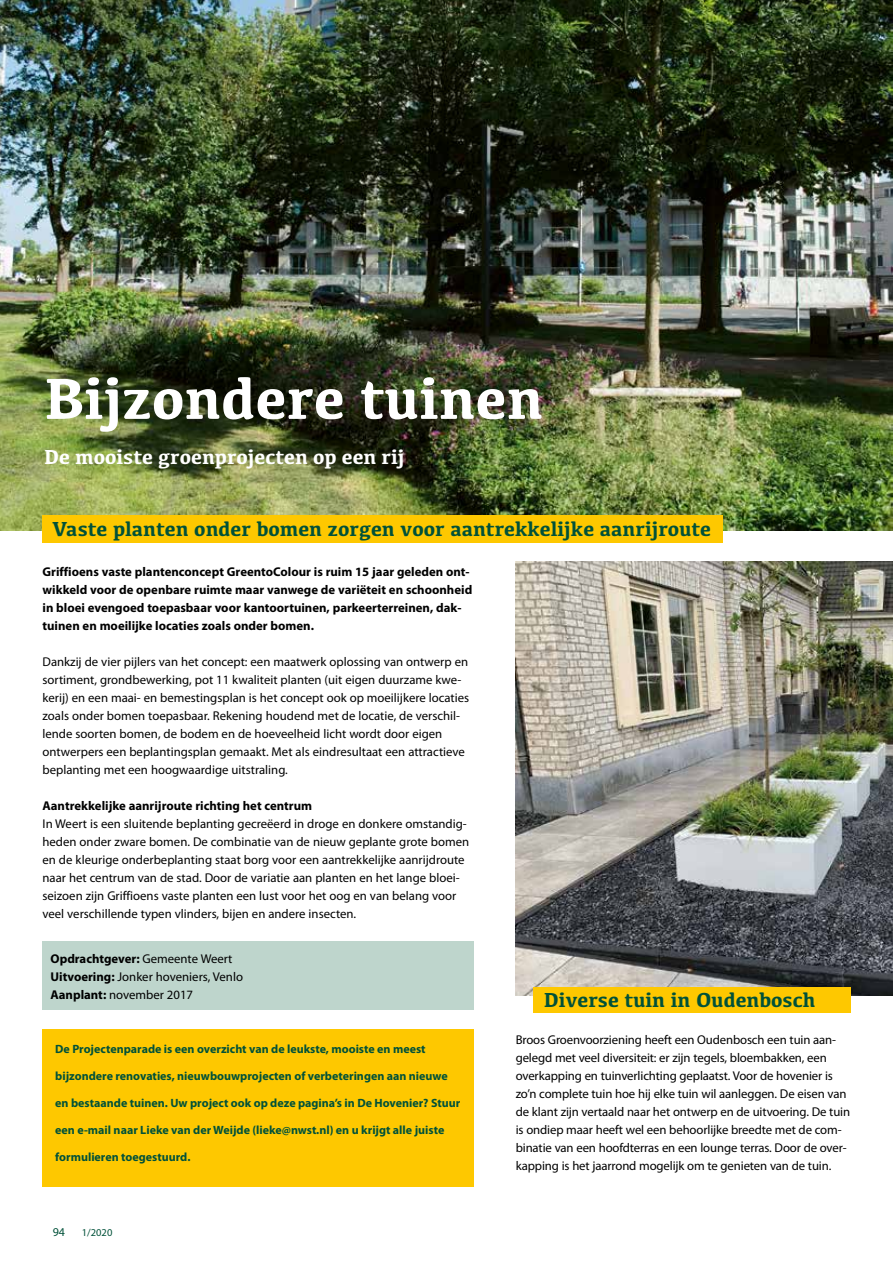
<style>
.page{position:relative;width:893px;height:1263px;background:#fff}
.page>*{position:absolute;margin:0;border:0;box-sizing:border-box;transform-origin:0 0}
.t1{font:700 60px "Kefa";color:#fff}
.t2{font:700 21px "Kefa";color:#005139}
.t3{font:700 21px "Kefa";color:#fff}
.t4{font:12.75px/18px "Myriad Pro";color:#000}
.t5{font:700 12.75px/18px "Myriad Pro";color:#000}
.t6{font:700 12px "Myriad Pro";color:#005139}
.t7{font:12px "Myriad Pro";color:#005139}
.t8{font:10.5px "Myriad Pro";color:#005139}
.s1{font-weight:700}
</style>
<div class="page">
<img style="left:0;top:0;width:893px;height:531px">
<div style="left:42px;top:516px;width:681px;height:27px;background:#fec800"></div>
<div style="left:42px;top:941px;width:432px;height:69px;background:#bed5cc"></div>
<img style="left:516px;top:561px;width:377px;height:434px">
<div style="left:533px;top:987px;width:317px;height:26px;background:#fec800"></div>
<div style="left:43px;top:1029px;width:431px;height:157px;background:#fec800"></div>
<h1 class="t1" style="left:44px;top:359px;width:501px">Bijzondere tuinen</h1>
<h2 class="t3" style="left:44px;top:443px;width:362px">De mooiste groenprojecten op een rij</h2>
<h2 class="t2" style="left:53px;top:515px;width:660px">Vaste planten onder bomen zorgen voor aantrekkelijke aanrijroute</h2>
<p class="t5" style="left:43px;top:562px;width:431px">Griffioens vaste plantenconcept GreentoColour is ruim 15 jaar geleden ont&shy;wikkeld voor de openbare ruimte maar vanwege de variëteit en schoonheid in bloei evengoed toepasbaar voor kantoortuinen, parkeerterreinen, dak&shy;tuinen en moeilijke locaties zoals onder bomen.</p>
<p class="t4" style="left:43px;top:653px;width:428px">Dankzij de vier pijlers van het concept: een maatwerk oplossing van ontwerp en sortiment, grondbewerking, pot 11 kwaliteit planten (uit eigen duurzame kwe&shy;kerij) en een maai- en bemestingsplan is het concept ook op moeilijkere locaties zoals onder bomen toepasbaar. Rekening houdend met de locatie, de verschil&shy;lende soorten bomen, de bodem en de hoeveelheid licht wordt door eigen ontwerpers een beplantingsplan gemaakt. Met als eindresultaat een attractieve beplanting met een hoogwaardige uitstraling.</p>
<p class="t5" style="left:43px;top:796px;width:271px">Aantrekkelijke aanrijroute richting het centrum</p>
<p class="t4" style="left:43px;top:815px;width:428px">In Weert is een sluitende beplanting gecreëerd in droge en donkere omstandig&shy;heden onder zware bomen. De combinatie van de nieuw geplante grote bomen en de kleurige onderbeplanting staat borg voor een aantrekkelijke aanrijdroute naar het centrum van de stad. Door de variatie aan planten en het lange bloei&shy;seizoen zijn Griffioens vaste planten een lust voor het oog en van belang voor veel verschillende typen vlinders, bijen en andere insecten.</p>
<p class="t4" style="left:50px;top:950px;width:194px"><span class="s1">Opdrachtgever:</span> Gemeente Weert<br><span class="s1">Uitvoering:</span> Jonker hoveniers, Venlo<br><span class="s1">Aanplant:</span> november 2017</p>
<p class="t6" style="left:55px;top:1041px;width:372px">De Projectenparade is een overzicht van de leukste, mooiste en meest</p>
<p class="t6" style="left:55px;top:1068px;width:394px">bijzondere renovaties, nieuwbouwprojecten of verbeteringen aan nieuwe</p>
<p class="t6" style="left:55px;top:1095px;width:407px">en bestaande tuinen. Uw project ook op deze pagina’s in De Hovenier? Stuur</p>
<p class="t6" style="left:55px;top:1122px;width:391px">een e-mail naar Lieke van der Weijde (lieke@nwst.nl) en u krijgt alle juiste</p>
<p class="t6" style="left:55px;top:1149px;width:137px">formulieren toegestuurd.</p>
<p class="t7" style="left:53px;top:1224px;width:14px">94</p>
<p class="t8" style="left:82px;top:1226px;width:32px">1/2020</p>
<h2 class="t2" style="left:544px;top:986px;width:273px">Diverse tuin in Oudenbosch</h2>
<p class="t4" style="left:516px;top:1031px;width:336px">Broos Groenvoorziening heeft een Oudenbosch een tuin aan&shy;gelegd met veel diversiteit: er zijn tegels, bloembakken, een overkapping en tuinverlichting geplaatst. Voor de hovenier is zo’n complete tuin hoe hij elke tuin wil aanleggen. De eisen van de klant zijn vertaald naar het ontwerp en de uitvoering. De tuin is ondiep maar heeft wel een behoorlijke breedte met de com&shy;binatie van een hoofdterras en een lounge terras. Door de over&shy;kapping is het jaarrond mogelijk om te genieten van de tuin.</p>
</div>
